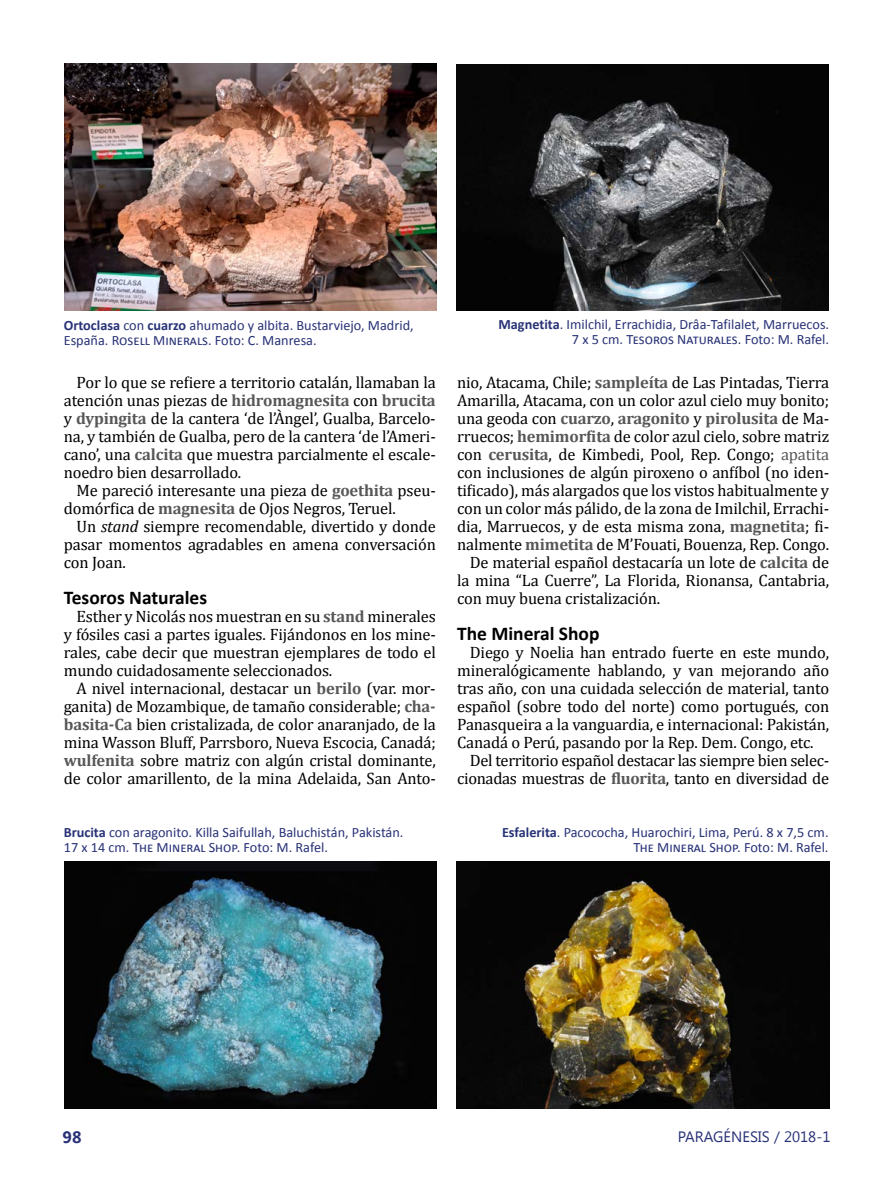
<style>
.page{position:relative;width:893px;height:1191px;background:#fff}
.page>*{position:absolute;margin:0;border:0;box-sizing:border-box;transform-origin:0 0}
.t1{font:700 19.5px "Calibri";color:#000}
.t2{font:16.5px/18px "Cambria";letter-spacing:-.01em;color:#000;text-align:justify}
.t3{font:700 16.5px "Cambria";letter-spacing:-.01em;color:#575757}
.t4{font:700 16.5px "Segoe UI";color:#283277}
.t5{font:15px "Segoe UI";color:#283277}
.t6{font:14.25px/15px "Calibri";color:#283277}
.s1{font-weight:700}
.s2{font-weight:700;color:#575757}
.s3{font-style:italic}
.s4{font-weight:400;color:#000}
.s5{color:#575757}
</style>
<div class="page">
<img style="left:64px;top:64px;width:372px;height:246px">
<img style="left:456px;top:64px;width:372px;height:247px">
<img style="left:64px;top:861px;width:372px;height:247px">
<img style="left:457px;top:861px;width:372px;height:247px">
<p class="t6" style="left:64px;top:318px;width:351px"><span class="s1">Ortoclasa</span> con <span class="s1">cuarzo</span> ahumado y albita. Bustarviejo, Madrid,<br>España. Rosell Minerals. Foto: C. Manresa.</p>
<p class="t6" style="left:498px;top:317px;width:332px;text-align:right"><span class="s1">Magnetita</span>. Imilchil, Errachidia, Drâa-Tafilalet, Marruecos.<br>7 x 5 cm. Tesoros Naturales. Foto: M. Rafel.</p>
<p class="t2" style="left:64px;top:373px;width:374px;text-indent:13px">Por lo que se refiere a territorio catalán, llamaban la atención unas piezas de <span class="s2">hidromagnesita</span> con <span class="s2">brucita </span>y <span class="s2">dypingita</span> de la cantera ‘de l’Àngel’, Gualba, Barcelo&shy;na, y también de Gualba, pero de la cantera ‘de l’Ameri&shy;cano’, una <span class="s2">calcita</span> que muestra parcialmente el escale&shy;noedro bien desarrollado.</p>
<p class="t2" style="left:64px;top:481px;width:374px;text-indent:13px">Me pareció interesante una pieza de <span class="s2">goethita</span> pseu&shy;domórfica de <span class="s2">magnesita</span> de Ojos Negros, Teruel.</p>
<p class="t2" style="left:64px;top:517px;width:374px;text-indent:13px">Un <span class="s3">stand</span> siempre recomendable, divertido y donde pasar momentos agradables en amena conversación con Joan.</p>
<p class="t1" style="left:64px;top:585px;width:145px">Tesoros Naturales</p>
<p class="t2" style="left:64px;top:607px;width:374px;text-indent:13px">Esther y Nicolás nos muestran en su <span class="s2">stand</span> minerales y fósiles casi a partes iguales. Fijándonos en los mine&shy;rales, cabe decir que muestran ejemplares de todo el mundo cuidadosamente seleccionados.</p>
<p class="t2" style="left:64px;top:679px;width:374px;text-indent:13px">A nivel internacional, destacar un <span class="s2">berilo</span> (var. mor&shy;ganita) de Mozambique, de tamaño considerable; <span class="s2">cha&shy;basita-Ca</span> bien cristalizada, de color anaranjado, de la mina Wasson Bluff, Parrsboro, Nueva Escocia, Canadá; <span class="s2">wulfenita</span> sobre matriz con algún cristal dominante, de color amarillento, de la mina Adelaida, San Anto-</p>
<p class="t2" style="left:457px;top:373px;width:374px">nio, Atacama, Chile; <span class="s2">sampleíta</span> de Las Pintadas, Tierra</p>
<p class="t2" style="left:457px;top:391px;width:374px">Amarilla, Atacama, con un color azul cielo muy bonito;</p>
<p class="t3" style="left:457px;top:407px;width:373px"><span class="s4">una geoda con</span> cuarzo<span class="s4">,</span> aragonito <span class="s4">y</span> pirolusita <span class="s4">de Ma-</span></p>
<p class="t2" style="left:457px;top:427px;width:374px">rruecos; <span class="s2">hemimorfita</span> de color azul cielo, sobre matriz</p>
<p class="t2" style="left:457px;top:445px;width:373px">con <span class="s2">cerusita</span>, de Kimbedi, Pool, Rep. Congo; <span class="s5">apatita</span></p>
<p class="t2" style="left:457px;top:463px;width:374px">con inclusiones de algún piroxeno o anfíbol (no iden-</p>
<p class="t2" style="left:457px;top:481px;width:374px">tificado), más alargados que los vistos habitualmente y</p>
<p class="t2" style="left:457px;top:499px;width:374px">con un color más pálido, de la zona de Imilchil, Errachi-</p>
<p class="t2" style="left:457px;top:517px;width:374px">dia, Marruecos, y de esta misma zona, <span class="s2">magnetita</span>; fi-</p>
<p class="t2" style="left:457px;top:535px;width:373px">nalmente <span class="s2">mimetita</span> de M’Fouati, Bouenza, Rep. Congo.</p>
<p class="t2" style="left:470px;top:553px;width:361px">De material español destacaría un lote de <span class="s2">calcita</span> de</p>
<p class="t2" style="left:457px;top:571px;width:374px">la mina “La Cuerre”, La Florida, Rionansa, Cantabria,</p>
<p class="t2" style="left:457px;top:589px;width:205px">con muy buena cristalización.</p>
<p class="t1" style="left:457px;top:621px;width:144px">The Mineral Shop</p>
<p class="t2" style="left:470px;top:643px;width:361px">Diego y Noelia han entrado fuerte en este mundo,</p>
<p class="t2" style="left:457px;top:661px;width:374px">mineralógicamente hablando, y van mejorando año</p>
<p class="t2" style="left:457px;top:679px;width:374px">tras año, con una cuidada selección de material, tanto</p>
<p class="t2" style="left:457px;top:697px;width:374px">español (sobre todo del norte) como portugués, con</p>
<p class="t2" style="left:457px;top:715px;width:373px">Panasqueira a la vanguardia, e internacional: Pakistán,</p>
<p class="t2" style="left:457px;top:733px;width:358px">Canadá o Perú, pasando por la Rep. Dem. Congo, etc.</p>
<p class="t2" style="left:470px;top:751px;width:361px">Del territorio español destacar las siempre bien selec-</p>
<p class="t2" style="left:457px;top:769px;width:374px">cionadas muestras de <span class="s2">fluorita</span>, tanto en diversidad de</p>
<p class="t6" style="left:64px;top:824px;width:341px"><span class="s1">Brucita</span> con aragonito. Killa Saifullah, Baluchistán, Pakistán.<br>17 x 14 cm. The Mineral Shop. Foto: M. Rafel.</p>
<p class="t6" style="left:502px;top:824px;width:328px;text-align:right"><span class="s1">Esfalerita</span>. Pacococha, Huarochiri, Lima, Perú. 8 x 7,5 cm.<br>The Mineral Shop. Foto: M. Rafel.</p>
<p class="t4" style="left:63px;top:1125px;width:20px">98</p>
<p class="t5" style="left:678px;top:1126px;width:154px">PARAGÉNESIS / 2018-1</p>
</div>
